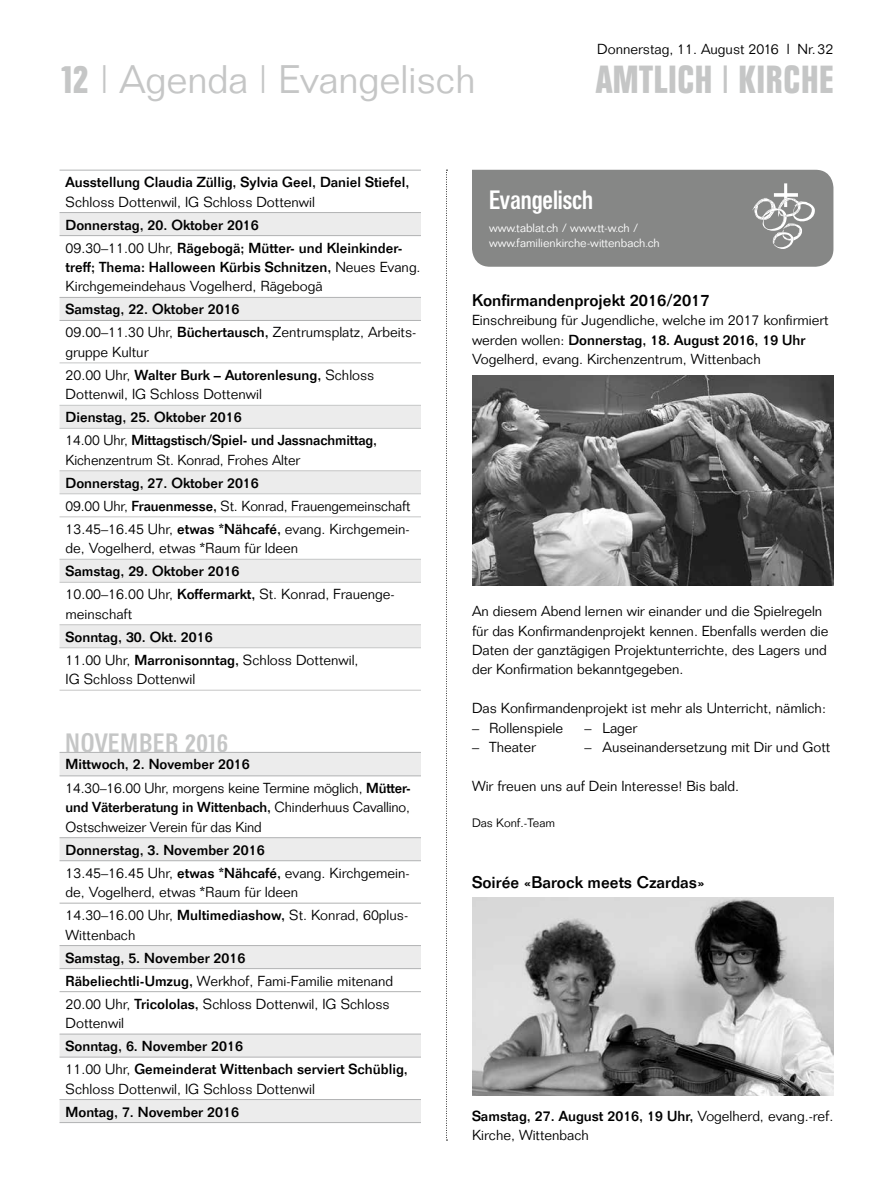
<style>
.page{position:relative;width:893px;height:1191px;background:#fff}
.page>*{position:absolute;margin:0;border:0;box-sizing:border-box;transform-origin:0 0}
.t1{font:300 39px "Folio";color:#c5c6c6}
.t2{font:700 39px "Folio Condensed BQ";letter-spacing:.03em;color:#c5c6c6}
.t3{font:500 26.25px "Folio Condensed BQ";letter-spacing:.025em;color:#c5c6c6}
.t4{font:500 26.25px "Folio Condensed BQ";color:#fff}
.t5{font:500 16.5px "Folio";color:#000}
.t6{font:300 14.25px/23.1px "Folio";color:#000}
.t7{font:500 14.25px/23.1px "Folio";color:#000}
.t8{font:300 12px/15px "Folio BQ";color:#fff}
.t9{font:300 12px "Folio";color:#000}
.s1{font-family:"Folio Condensed BQ";font-weight:700}
.s2{font-weight:300}
.s3{font-weight:500}
</style>
<div class="page">
<svg style="left:446px;top:170px;width:1px;height:970px"></svg>
<svg style="left:60px;top:213px;width:361px;height:909px"></svg>
<svg style="left:60px;top:406px;width:361px;height:241px"></svg>
<hr style="left:60px;top:362px;width:361px;height:1px;background:#c5c6c6">
<hr style="left:60px;top:405px;width:361px;height:1px;background:#c5c6c6">
<hr style="left:60px;top:428px;width:361px;height:1px;background:#c5c6c6">
<hr style="left:60px;top:470px;width:361px;height:1px;background:#c5c6c6">
<hr style="left:60px;top:493px;width:361px;height:1px;background:#c5c6c6">
<hr style="left:60px;top:516px;width:361px;height:1px;background:#c5c6c6">
<hr style="left:60px;top:559px;width:361px;height:1px;background:#c5c6c6">
<hr style="left:60px;top:582px;width:361px;height:1px;background:#c5c6c6">
<hr style="left:60px;top:624px;width:361px;height:1px;background:#c5c6c6">
<hr style="left:60px;top:647px;width:361px;height:1px;background:#c5c6c6">
<hr style="left:60px;top:690px;width:361px;height:1px;background:#c5c6c6">
<hr style="left:60px;top:752px;width:361px;height:1px;background:#b1b2b3">
<hr style="left:60px;top:170px;width:361px;height:1px;background:#b1b2b3">
<hr style="left:60px;top:212px;width:361px;height:1px;background:#b1b2b3">
<hr style="left:60px;top:235px;width:361px;height:1px;background:#b1b2b3">
<hr style="left:60px;top:297px;width:361px;height:1px;background:#b1b2b3">
<hr style="left:60px;top:320px;width:361px;height:1px;background:#b1b2b3">
<hr style="left:60px;top:775px;width:361px;height:1px;background:#b1b2b3">
<hr style="left:60px;top:837px;width:361px;height:1px;background:#b1b2b3">
<hr style="left:60px;top:860px;width:361px;height:1px;background:#b1b2b3">
<hr style="left:60px;top:902px;width:361px;height:1px;background:#b1b2b3">
<hr style="left:60px;top:945px;width:361px;height:1px;background:#b1b2b3">
<hr style="left:60px;top:968px;width:361px;height:1px;background:#b1b2b3">
<hr style="left:60px;top:991px;width:361px;height:1px;background:#b1b2b3">
<hr style="left:60px;top:1033px;width:361px;height:1px;background:#b1b2b3">
<hr style="left:60px;top:1056px;width:361px;height:1px;background:#b1b2b3">
<hr style="left:60px;top:1099px;width:361px;height:1px;background:#b1b2b3">
<hr style="left:60px;top:1122px;width:361px;height:1px;background:#b1b2b3">
<div style="left:472px;top:170px;width:361px;height:97px;background:#868786"></div>
<img style="left:472px;top:375px;width:361px;height:210px">
<img style="left:472px;top:897px;width:361px;height:198px">
<p class="t6" style="left:597px;top:37px;width:238px">Donnerstag, 11. August 2016 l Nr.32</p>
<p class="t1" style="left:60px;top:56px;width:418px"><span class="s1">12</span> | Agenda | Evangelisch</p>
<p class="t2" style="left:596px;top:58px;width:239px">AMTLICH <span class="s2">I</span> KIRCHE</p>
<p class="t7" style="left:66px;top:172px;width:345px;line-height:19.4px">Ausstellung Claudia Züllig, Sylvia Geel, Daniel Stiefel,<br><span class="s2">Schloss Dottenwil, IG Schloss Dottenwil</span></p>
<p class="t7" style="left:66px;top:213px;width:338px">Donnerstag, 20. Oktober 2016<br><span class="s2">09.30–11.00 Uhr,</span> Rägebogä; Mütter- und Kleinkinder-</p>
<p class="t6" style="left:66px;top:257px;width:357px;line-height:19.4px"><span class="s3">treff; Thema: Halloween Kürbis Schnitzen,</span> Neues Evang.<br>Kirchgemeindehaus Vogelherd, Rägebogä</p>
<p class="t6" style="left:66px;top:298px;width:352px"><span class="s3">Samstag, 22. Oktober 2016<br></span>09.00–11.30 Uhr, <span class="s3">Büchertausch,</span> Zentrumsplatz, Arbeits-</p>
<p class="t6" style="left:66px;top:340px;width:310px">gruppe Kultur<br>20.00 Uhr, <span class="s3">Walter Burk – Autorenlesung,</span> Schloss</p>
<p class="t7" style="left:66px;top:382px;width:313px"><span class="s2">Dottenwil, IG Schloss Dottenwil<br></span>Dienstag, 25. Oktober 2016<br><span class="s2">14.00 Uhr,</span> Mittagstisch/Spiel- und Jassnachmittag,</p>
<p class="t6" style="left:66px;top:448px;width:346px">Kichenzentrum St. Konrad, Frohes Alter<br><span class="s3">Donnerstag, 27. Oktober 2016<br></span>09.00 Uhr, <span class="s3">Frauenmesse,</span> St. Konrad, Frauengemeinschaft 13.45–16.45 Uhr, <span class="s3">etwas *Nähcafé,</span> evang. Kirchgemein-</p>
<p class="t6" style="left:66px;top:537px;width:331px">de, Vogelherd, etwas *Raum für Ideen<br><span class="s3">Samstag, 29. Oktober 2016<br></span>10.00–16.00 Uhr, <span class="s3">Koffermarkt,</span> St. Konrad, Frauenge-</p>
<p class="t6" style="left:66px;top:602px;width:295px">meinschaft<br><span class="s3">Sonntag, 30. Okt. 2016<br></span>11.00 Uhr, <span class="s3">Marronisonntag,</span> Schloss Dottenwil,</p>
<p class="t6" style="left:66px;top:667px;width:131px">IG Schloss Dottenwil</p>
<p class="t3" style="left:66px;top:728px;width:164px">NOVEMBER 2016</p>
<p class="t6" style="left:66px;top:752px;width:347px;line-height:23.5px"><span class="s3">Mittwoch, 2. November 2016<br></span>14.30–16.00 Uhr, morgens keine Termine möglich, <span class="s3">Mütter-</span></p>
<p class="t6" style="left:66px;top:797px;width:346px;line-height:19.4px"><span class="s3">und Väterberatung in Wittenbach,</span> Chinderhuus Cavallino,<br>Ostschweizer Verein für das Kind</p>
<p class="t7" style="left:66px;top:838px;width:346px">Donnerstag, 3. November 2016<br><span class="s2">13.45–16.45 Uhr,</span> etwas *Nähcafé, <span class="s2">evang. Kirchgemein-</span></p>
<p class="t6" style="left:66px;top:880px;width:344px">de, Vogelherd, etwas *Raum für Ideen<br>14.30–16.00 Uhr, <span class="s3">Multimediashow,</span> St. Konrad, 60plus-</p>
<p class="t6" style="left:66px;top:923px;width:329px">Wittenbach<br><span class="s3">Samstag, 5. November 2016<br>Räbeliechtli-Umzug,</span> Werkhof, Fami-Familie mitenand 20.00 Uhr, <span class="s3">Tricololas,</span> Schloss Dottenwil, IG Schloss</p>
<p class="t7" style="left:66px;top:1011px;width:344px"><span class="s2">Dottenwil<br></span>Sonntag, 6. November 2016<br><span class="s2">11.00 Uhr,</span> Gemeinderat Wittenbach serviert Schüblig,</p>
<p class="t6" style="left:66px;top:1077px;width:251px">Schloss Dottenwil, IG Schloss Dottenwil<br><span class="s3">Montag, 7. November 2016</span></p>
<p class="t4" style="left:489px;top:185px;width:105px">Evangelisch</p>
<p class="t8" style="left:489px;top:221px;width:172px">www.tablat.ch / www.tt-w.ch / www.familienkirche-wittenbach.ch</p>
<p class="t5" style="left:472px;top:290px;width:239px">Konfirmandenprojekt 2016/2017</p>
<p class="t6" style="left:472px;top:311px;width:358px;line-height:19.4px">Einschreibung für Jugendliche, welche im 2017 konfirmiert werden wollen: <span class="s3">Donnerstag, 18. August 2016, 19 Uhr<br></span>Vogelherd, evang. Kirchenzentrum, Wittenbach</p>
<p class="t6" style="left:472px;top:601px;width:358px;line-height:19.4px">An diesem Abend lernen wir einander und die Spielregeln für das Konfirmandenprojekt kennen. Ebenfalls werden die Daten der ganztägigen Projektunterrichte, des Lagers und der Konfirmation bekanntgegeben.</p>
<p class="t6" style="left:472px;top:696px;width:355px">Das Konfirmandenprojekt ist mehr als Unterricht, nämlich:</p>
<p class="t6" style="left:472px;top:716px;width:93px">– Rollenspiele</p>
<p class="t6" style="left:584px;top:716px;width:54px">– Lager</p>
<p class="t6" style="left:472px;top:735px;width:65px">– Theater</p>
<p class="t6" style="left:584px;top:735px;width:247px">– Auseinandersetzung mit Dir und Gott</p>
<p class="t6" style="left:472px;top:774px;width:269px">Wir freuen uns auf Dein Interesse! Bis bald.</p>
<p class="t9" style="left:472px;top:815px;width:84px">Das Konf.-Team</p>
<p class="t5" style="left:472px;top:872px;width:234px">Soirée «Barock meets Czardas»</p>
<p class="t6" style="left:472px;top:1105px;width:363px;line-height:19.4px"><span class="s3">Samstag, 27. August 2016, 19 Uhr,</span> Vogelherd, evang.-ref.<br>Kirche, Wittenbach</p>
</div>
